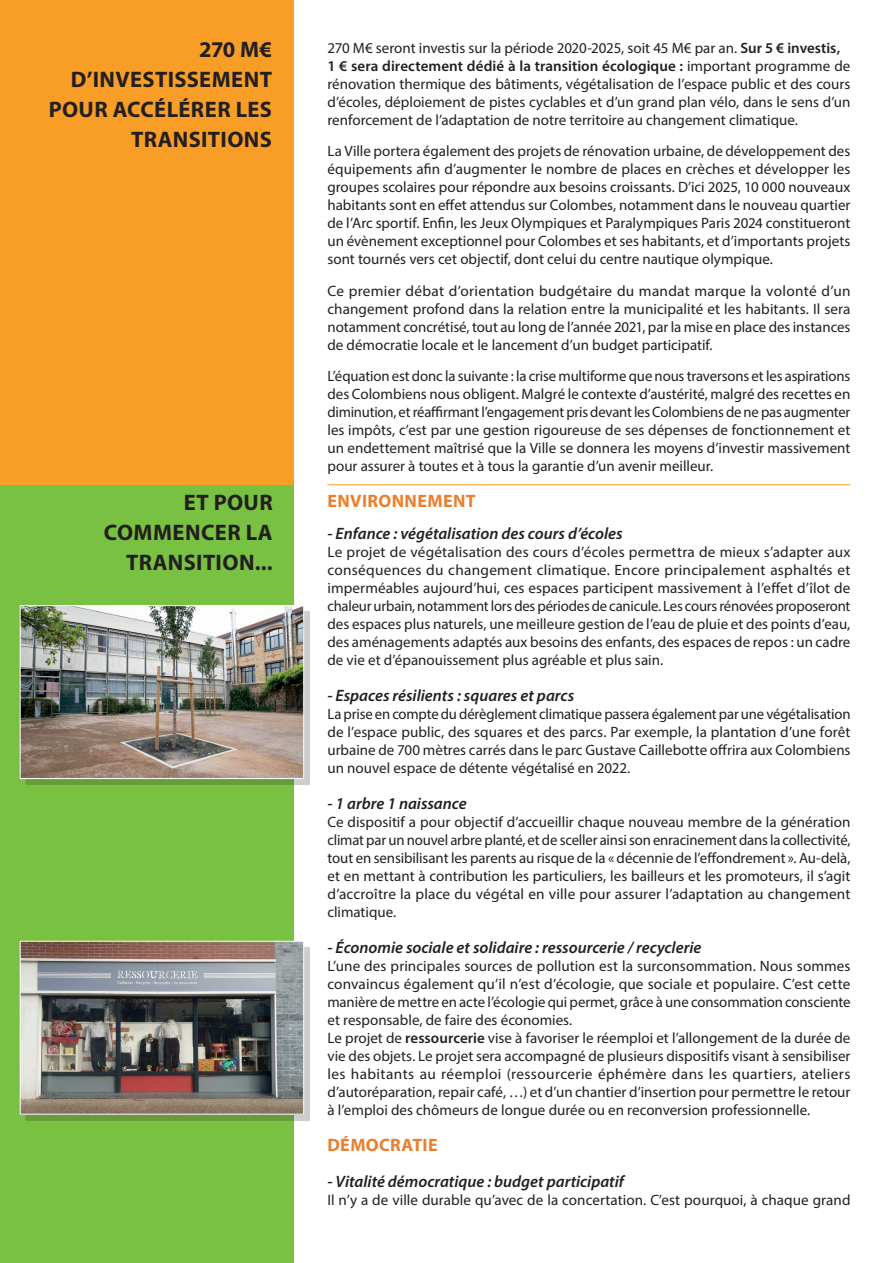
<style>
.page{position:relative;width:893px;height:1263px;background:#fff}
.page>*{position:absolute;margin:0;border:0;box-sizing:border-box;transform-origin:0 0}
.t1{font:700 22.5px/30px "Myriad Pro";letter-spacing:.015em;color:#231f20;text-align:right}
.t2{font:700 18px "Myriad Pro";letter-spacing:.02em;color:#ea802d}
.t3{font:italic 600 16.5px "Myriad Pro";color:#231f20}
.t4{font:15px/18px "Myriad Pro";color:#231f20;text-align:justify}
.s1{font-weight:600}
</style>
<div class="page">
<div style="left:0;top:485px;width:293px;height:778px;background:#79c142"></div>
<div style="left:0;top:0;width:293px;height:485px;background:#f89e26"></div>
<div style="left:26px;top:611px;width:284px;height:174px;background:#231f20;opacity:.22"></div>
<img style="left:22px;top:607px;width:280px;height:170px">
<div style="left:20px;top:605px;width:284px;height:174px;border:1px solid #fff"></div>
<div style="left:26px;top:947px;width:284px;height:174px;background:#231f20;opacity:.22"></div>
<img style="left:22px;top:943px;width:280px;height:169px">
<div style="left:20px;top:941px;width:284px;height:173px;border:1px solid #fff"></div>
<hr style="left:327px;top:484px;width:523px;height:1px;background:#f89e26">
<h1 class="t1" style="left:49px;top:34px;width:225px">270 M€<br>D’INVESTISSEMENT<br>POUR ACCÉLÉRER LES<br>TRANSITIONS</h1>
<h1 class="t1" style="left:104px;top:487px;width:170px">ET POUR<br>COMMENCER LA<br>TRANSITION...</h1>
<p class="t4" style="left:327px;top:38px;width:525px;text-align:left">270 M€ seront investis sur la période 2020-2025, soit 45 M€ par an. <span class="s1">Sur 5 € investis, 1 € sera directement dédié à la transition écologique :</span> important programme de rénovation thermique des bâtiments, végétalisation de l’espace public et des cours d’écoles, déploiement de pistes cyclables et d’un grand plan vélo, dans le sens d’un renforcement de l’adaptation de notre territoire au changement climatique.</p>
<p class="t4" style="left:327px;top:142px;width:525px">La Ville portera également des projets de rénovation urbaine, de développement des équipements afin d’augmenter le nombre de places en crèches et développer les groupes scolaires pour répondre aux besoins croissants. D’ici 2025, 10 000 nouveaux habitants sont en effet attendus sur Colombes, notamment dans le nouveau quartier de l’Arc sportif. Enfin, les Jeux Olympiques et Paralympiques Paris 2024 constitueront un évènement exceptionnel pour Colombes et ses habitants, et d’importants projets sont tournés vers cet objectif, dont celui du centre nautique olympique.</p>
<p class="t4" style="left:327px;top:281px;width:525px">Ce premier débat d’orientation budgétaire du mandat marque la volonté d’un changement profond dans la relation entre la municipalité et les habitants. Il sera notamment concrétisé, tout au long de l’année 2021, par la mise en place des instances de démocratie locale et le lancement d’un budget participatif.</p>
<p class="t4" style="left:327px;top:367px;width:524px">L’équation est donc la suivante : la crise multiforme que nous traversons et les aspirations des Colombiens nous obligent. Malgré le contexte d’austérité, malgré des recettes en diminution, et réaffirmant l’engagement pris devant les Colombiens de ne pas augmenter les impôts, c’est par une gestion rigoureuse de ses dépenses de fonctionnement et un endettement maîtrisé que la Ville se donnera les moyens d’investir massivement pour assurer à toutes et à tous la garantie d’un avenir meilleur.</p>
<p class="t2" style="left:327px;top:489px;width:150px">ENVIRONNEMENT</p>
<p class="t3" style="left:327px;top:523px;width:297px">- Enfance : végétalisation des cours d’écoles</p>
<p class="t4" style="left:327px;top:542px;width:525px">Le projet de végétalisation des cours d’écoles permettra de mieux s’adapter aux conséquences du changement climatique. Encore principalement asphaltés et imperméables aujourd’hui, ces espaces participent massivement à l’effet d’îlot de chaleur urbain, notamment lors des périodes de canicule. Les cours rénovées proposeront des espaces plus naturels, une meilleure gestion de l’eau de pluie et des points d’eau, des aménagements adaptés aux besoins des enfants, des espaces de repos : un cadre de vie et d’épanouissement plus agréable et plus sain.</p>
<p class="t3" style="left:327px;top:685px;width:248px">- Espaces résilients : squares et parcs</p>
<p class="t4" style="left:327px;top:704px;width:525px">La prise en compte du dérèglement climatique passera également par une végétalisation de l’espace public, des squares et des parcs. Par exemple, la plantation d’une forêt urbaine de 700 mètres carrés dans le parc Gustave Caillebotte offrira aux Colombiens un nouvel espace de détente végétalisé en 2022.</p>
<p class="t3" style="left:327px;top:793px;width:141px">- 1 arbre 1 naissance</p>
<p class="t4" style="left:327px;top:812px;width:525px">Ce dispositif a pour objectif d’accueillir chaque nouveau membre de la génération climat par un nouvel arbre planté, et de sceller ainsi son enracinement dans la collectivité, tout en sensibilisant les parents au risque de la « décennie de l’effondrement ». Au-delà, et en mettant à contribution les particuliers, les bailleurs et les promoteurs, il s’agit d’accroître la place du végétal en ville pour assurer l’adaptation au changement climatique.</p>
<p class="t3" style="left:327px;top:937px;width:375px">- Économie sociale et solidaire : ressourcerie / recyclerie</p>
<p class="t4" style="left:327px;top:956px;width:525px;text-align:left">L’une des principales sources de pollution est la surconsommation. Nous sommes convaincus également qu’il n’est d’écologie, que sociale et populaire. C’est cette manière de mettre en acte l’écologie qui permet, grâce à une consommation consciente et responsable, de faire des économies.<br>Le projet de <span class="s1">ressourcerie</span> vise à favoriser le réemploi et l’allongement de la durée de vie des objets. Le projet sera accompagné de plusieurs dispositifs visant à sensibiliser les habitants au réemploi (ressourcerie éphémère dans les quartiers, ateliers d’autoréparation, repair café, …) et d’un chantier d’insertion pour permettre le retour à l’emploi des chômeurs de longue durée ou en reconversion professionnelle.</p>
<p class="t2" style="left:327px;top:1133px;width:112px">DÉMOCRATIE</p>
<p class="t3" style="left:327px;top:1171px;width:298px">- Vitalité démocratique : budget participatif</p>
<p class="t4" style="left:327px;top:1190px;width:525px">Il n’y a de ville durable qu’avec de la concertation. C’est pourquoi, à chaque grand</p>
</div>
